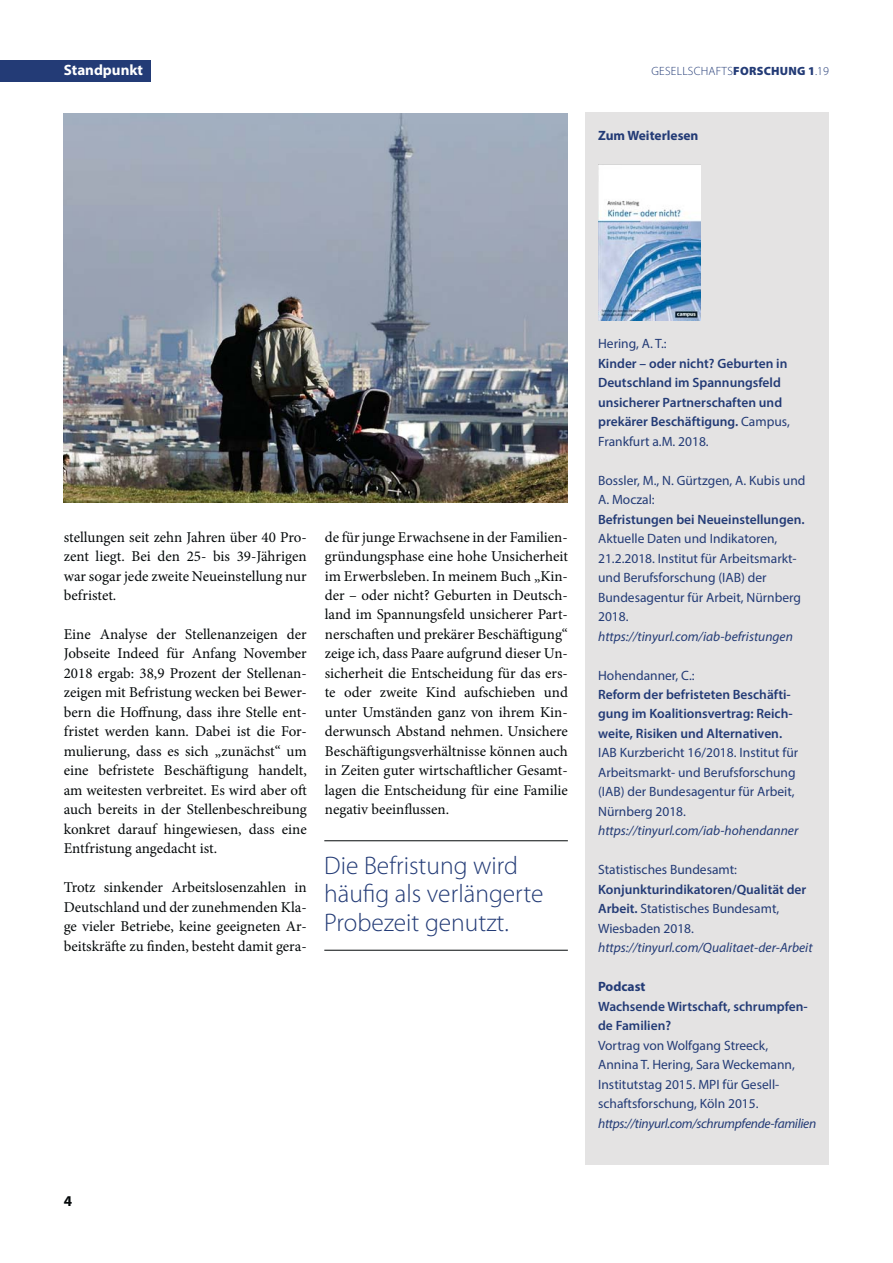
<style>
.page{position:relative;width:893px;height:1263px;background:#fff}
.page>*{position:absolute;margin:0;border:0;box-sizing:border-box;transform-origin:0 0}
.t1{font:300 25.5px/28.5px "Myriad Pro";color:#233b76}
.t2{font:15px/19.5px "Minion Pro";color:#040809;text-align:justify}
.t3{font:700 15px "Myriad Pro";color:#fff}
.t4{font:700 15px "Myriad Pro";color:#040809}
.t5{font:13.5px/19.5px "Myriad Pro";color:#233b76}
.t6{font:600 13.5px/19.5px "Myriad Pro";color:#233b76}
.t7{font:italic 13.5px "Myriad Pro";color:#233b76}
.t8{font:italic 13.5px "Myriad Pro";letter-spacing:-.025em;color:#233b76}
.t9{font:700 13.5px "Myriad Pro";color:#233b76}
.t10{font:300 12px "Myriad Pro";letter-spacing:.02em;color:#233b76}
.s1{font-weight:900}
.s2{font-weight:400}
</style>
<div class="page">
<div style="left:0;top:61px;width:150px;height:21px;background:#233b76"></div>
<div style="left:585px;top:113px;width:244px;height:1052px;background:#e4e3e3"></div>
<hr style="left:324px;top:840px;width:244px;height:1px;background:#040809">
<hr style="left:324px;top:950px;width:244px;height:1px;background:#040809">
<img style="left:63px;top:113px;width:505px;height:389px">
<img style="left:598px;top:165px;width:102px;height:155px">
<p class="t3" style="left:64px;top:61px;width:81px">Standpunkt</p>
<p class="t10" style="left:651px;top:67px;width:179px">GESELLSCHAFTS<span class="s1">FORSCHUNG 1</span>.19</p>
<p class="t9" style="left:598px;top:127px;width:102px">Zum Weiterlesen</p>
<p class="t2" style="left:64px;top:528px;width:244px">stellungen seit zehn Jahren über 40 Pro&shy;zent liegt. Bei den 25- bis 39-Jährigen war sogar jede zweite Neueinstellung nur befristet.</p>
<p class="t2" style="left:64px;top:626px;width:245px">Eine Analyse der Stellenanzeigen der Jobseite Indeed für Anfang November 2018 ergab: 38,9 Prozent der Stellenan&shy;zeigen mit Befristung wecken bei Bewer&shy;bern die Hoffnung, dass ihre Stelle ent&shy;fristet werden kann. Dabei ist die For&shy;mulierung, dass es sich „zunächst“ um eine befristete Beschäftigung handelt, am weitesten verbreitet. Es wird aber oft auch bereits in der Stellenbeschreibung konkret darauf hingewiesen, dass eine Entfristung angedacht ist.</p>
<p class="t2" style="left:64px;top:879px;width:245px">Trotz sinkender Arbeitslosenzahlen in Deutschland und der zunehmenden Kla&shy;ge vieler Betriebe, keine geeigneten Ar&shy;beitskräfte zu finden, besteht damit gera-</p>
<p class="t2" style="left:325px;top:528px;width:245px">de für junge Erwachsene in der Familien&shy;gründungsphase eine hohe Unsicherheit im Erwerbsleben. In meinem Buch „Kin&shy;der – oder nicht? Geburten in Deutsch&shy;land im Spannungsfeld unsicherer Part&shy;nerschaften und prekärer Beschäftigung“ zeige ich, dass Paare aufgrund dieser Un&shy;sicherheit die Entscheidung für das ers&shy;te oder zweite Kind aufschieben und unter Umständen ganz von ihrem Kin&shy;derwunsch Abstand nehmen. Unsichere Beschäftigungsverhältnisse können auch in Zeiten guter wirtschaftlicher Gesamt&shy;lagen die Entscheidung für eine Familie negativ beeinflussen.</p>
<h1 class="t1" style="left:324px;top:853px;width:221px">Die Befristung wird häufig als verlängerte<br>Probezeit genutzt.</h1>
<p class="t4" style="left:64px;top:1192px;width:10px">4</p>
<p class="t5" style="left:598px;top:335px;width:70px">Hering, A. T.:</p>
<p class="t6" style="left:598px;top:354px;width:193px">Kinder – oder nicht? Geburten in<br>Deutschland im Spannungsfeld unsicherer Partner schaften und prekärer Beschäftigung. <span class="s2">Campus,<br>Frankfurt a.M. 2018.</span></p>
<p class="t5" style="left:598px;top:471px;width:209px">Bossler, M., N. Gürtzgen, A. Kubis und<br>A. Moczal:</p>
<p class="t6" style="left:598px;top:510px;width:208px">Befristungen bei Neueinstellungen.</p>
<p class="t5" style="left:598px;top:530px;width:204px">Aktuelle Daten und Indikatoren,<br>21.2.2018. Institut für Arbeitsmarkt&shy;und Berufsforschung (IAB) der<br>Bundesagentur für Arbeit, Nürnberg<br>2018.</p>
<p class="t7" style="left:598px;top:631px;width:196px">https://tinyurl.com/iab-befristungen</p>
<p class="t5" style="left:598px;top:666px;width:98px">Hohendanner, C.:</p>
<p class="t6" style="left:598px;top:686px;width:196px">Reform der befristeten Beschäfti&shy;gung im Koalitionsvertrag: Reich&shy;weite, Risiken und Alternativen.</p>
<p class="t5" style="left:598px;top:744px;width:202px">IAB Kurzbericht 16/2018. Institut für<br>Arbeitsmarkt- und Berufsforschung (IAB) der Bundesagentur für Arbeit,<br>Nürnberg 2018.</p>
<p class="t7" style="left:598px;top:826px;width:202px">https://tinyurl.com/iab-hohendanner</p>
<p class="t5" style="left:598px;top:861px;width:140px">Statistisches Bundesamt:</p>
<p class="t6" style="left:598px;top:881px;width:210px">Konjunkturindikatoren/Qualität der<br>Arbeit. <span class="s2">Statistisches Bundesamt,<br>Wiesbaden 2018.</span></p>
<p class="t7" style="left:598px;top:943px;width:216px">https://tinyurl.com/Qualitaet-der-Arbeit</p>
<p class="t9" style="left:598px;top:979px;width:49px">Podcast</p>
<p class="t6" style="left:598px;top:997px;width:211px">Wachsende Wirtschaft, schrumpfen&shy;de Familien?</p>
<p class="t5" style="left:598px;top:1036px;width:198px">Vortrag von Wolfgang Streeck,<br>Annina T. Hering, Sara Weckemann,<br>Institutstag 2015. MPI für Gesell&shy;schaftsforschung, Köln 2015.</p>
<p class="t8" style="left:598px;top:1118px;width:220px">https://tinyurl.com/schrumpfende-familien</p>
</div>
